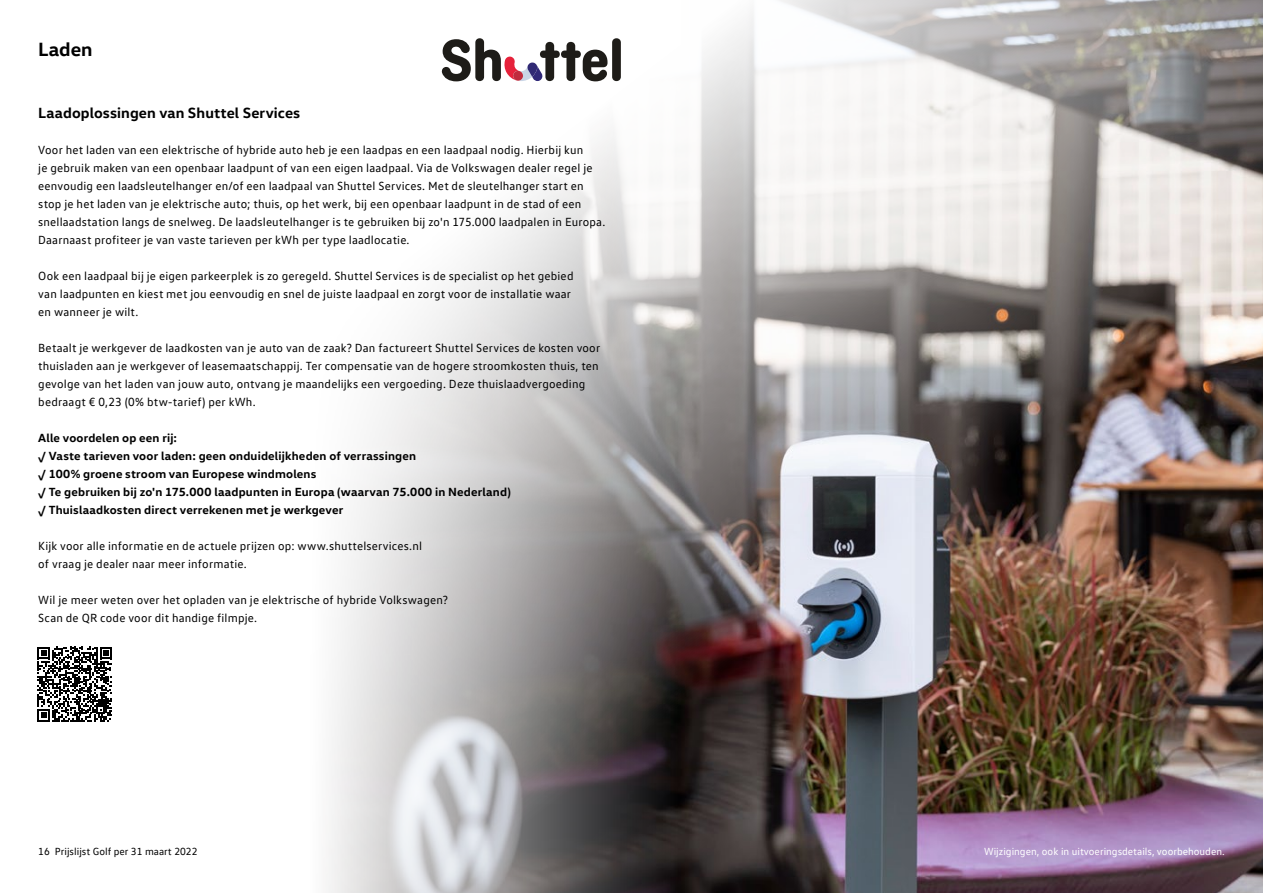
<style>
.page{position:relative;width:1263px;height:893px;background:#fff}
.page>*{position:absolute;margin:0;border:0;box-sizing:border-box;transform-origin:0 0}
.t1{font:700 19.5px "VW Head";color:#000}
.t2{font:700 15px "VW Head";letter-spacing:.01em;color:#000}
.t3{font:12px/18px "VW Text";letter-spacing:.015em;color:#000}
.t4{font:700 12px/18px "VW Head";letter-spacing:.015em;color:#000}
.t5{font:10.5px "VW Text";color:#fff}
.t6{font:10.5px "VW Text";color:#000}
</style>
<div class="page">
<img style="left:326px;top:0;width:937px;height:893px">
<svg style="left:37px;top:647px;width:75px;height:74px"></svg>
<div style="left:612px;top:38px;width:9px;height:43px;background:#1e1c18;border-radius:4px"></div>
<svg style="left:442px;top:38px;width:166px;height:43px"></svg>
<h1 class="t1" style="left:38px;top:36px;width:56px">Laden</h1>
<p class="t2" style="left:38px;top:103px;width:263px">Laadoplossingen van Shuttel Services</p>
<p class="t3" style="left:38px;top:141px;width:569px">Voor het laden van een elektrische of hybride auto heb je een laadpas en een laadpaal nodig. Hierbij kun<br>je gebruik maken van een openbaar laadpunt of van een eigen laadpaal. Via de Volkswagen dealer regel je eenvoudig een laadsleutelhanger en/of een laadpaal van Shuttel Services. Met de sleutelhanger start en stop je het laden van je elektrische auto; thuis, op het werk, bij een openbaar laadpunt in de stad of een snellaadstation langs de snelweg. De laadsleutelhanger is te gebruiken bij zo'n 175.000 laadpalen in Europa.<br>Daarnaast profiteer je van vaste tarieven per kWh per type laadlocatie.</p>
<p class="t3" style="left:38px;top:267px;width:537px">Ook een laadpaal bij je eigen parkeerplek is zo geregeld. Shuttel Services is de specialist op het gebied van laadpunten en kiest met jou eenvoudig en snel de juiste laadpaal en zorgt voor de installatie waar en wanneer je wilt.</p>
<p class="t3" style="left:38px;top:339px;width:563px">Betaalt je werkgever de laadkosten van je auto van de zaak? Dan factureert Shuttel Services de kosten voor thuisladen aan je werkgever of leasemaatschappij. Ter compensatie van de hogere stroomkosten thuis, ten gevolge van het laden van jouw auto, ontvang je maandelijks een vergoeding. Deze thuislaadvergoeding bedraagt € 0,23 (0% btw-tarief) per kWh.</p>
<p class="t4" style="left:38px;top:428px;width:474px">Alle voordelen op een rij:<br>√ Vaste tarieven voor laden: geen onduidelijkheden of verrassingen<br>√ 100% groene stroom van Europese windmolens<br>√ Te gebruiken bij zo'n 175.000 laadpunten in Europa (waarvan 75.000 in Nederland) √ Thuislaadkosten direct verrekenen met je werkgever</p>
<p class="t3" style="left:38px;top:537px;width:385px">Kijk voor alle informatie en de actuele prijzen op: www.shuttelservices.nl of vraag je dealer naar meer informatie.</p>
<p class="t3" style="left:38px;top:591px;width:411px">Wil je meer weten over het opladen van je elektrische of hybride Volkswagen?<br>Scan de QR code voor dit handige filmpje.</p>
<p class="t6" style="left:38px;top:845px;width:161px">16 Prijslijst Golf per 31 maart 2022</p>
<p class="t5" style="left:984px;top:845px;width:242px">Wijzigingen, ook in uitvoeringsdetails, voorbehouden.</p>
</div>
